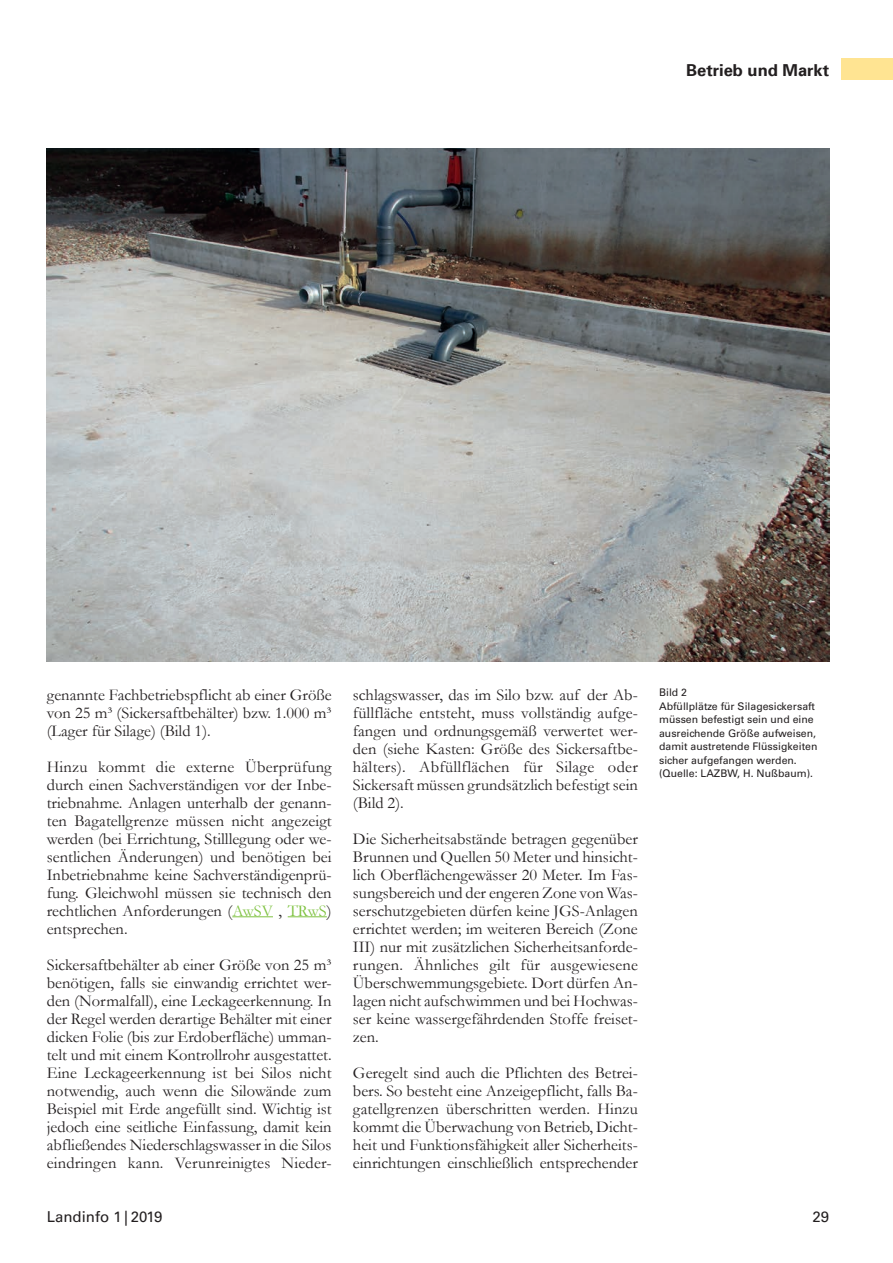
<style>
.page{position:relative;width:893px;height:1263px;background:#fff}
.page>*{position:absolute;margin:0;border:0;box-sizing:border-box;transform-origin:0 0}
.t1{font:16.5px/18px "Garamond";color:#231f20;text-align:justify}
.t2{font:700 16.5px "Univers 65";color:#231f20}
.t3{font:15px "Univers";color:#231f20}
.t4{font:10.5px/13.5px "Univers";color:#231f20}
.s1{color:#7fc241}
</style>
<div class="page">
<div style="left:842px;top:58px;width:51px;height:22px;background:#ffe492"></div>
<img style="left:47px;top:148px;width:782px;height:513px">
<hr style="left:232px;top:916px;width:41px;height:1px;background:#7fc241">
<hr style="left:288px;top:916px;width:39px;height:1px;background:#7fc241">
<p class="t2" style="left:686px;top:59px;width:145px">Betrieb und Markt</p>
<p class="t1" style="left:47px;top:685px;width:286px">genannte Fachbetriebspflicht ab einer Größe von 25 m³ (Sickersaftbehälter) bzw. 1.000 m³ (Lager für Silage) (Bild 1).</p>
<p class="t1" style="left:47px;top:757px;width:286px">Hinzu kommt die externe Überprüfung durch einen Sachverständigen vor der Inbe&shy;triebnahme. Anlagen unterhalb der genann&shy;ten Bagatellgrenze müssen nicht angezeigt werden (bei Errichtung, Stilllegung oder we&shy;sentlichen Änderungen) und benötigen bei Inbetriebnahme keine Sachverständigenprü&shy;fung. Gleichwohl müssen sie technisch den rechtlichen Anforderungen (<span class="s1">AwSV</span> , <span class="s1">TRwS</span>) entsprechen.</p>
<p class="t1" style="left:47px;top:955px;width:286px">Sickersaftbehälter ab einer Größe von 25 m³ benötigen, falls sie einwandig errichtet wer&shy;den (Normalfall), eine Leckageerkennung. In der Regel werden derartige Behälter mit einer dicken Folie (bis zur Erdoberfläche) umman&shy;telt und mit einem Kontrollrohr ausgestattet.<br>Eine Leckageerkennung ist bei Silos nicht notwendig, auch wenn die Silowände zum Beispiel mit Erde angefüllt sind. Wichtig ist jedoch eine seitliche Einfassung, damit kein abfließendes Niederschlagswasser in die Silos eindringen kann. Verunreinigtes Nieder-</p>
<p class="t3" style="left:47px;top:1207px;width:117px">Landinfo 1 | 2019</p>
<p class="t1" style="left:353px;top:685px;width:286px">schlagswasser, das im Silo bzw. auf der Ab&shy;füllfläche entsteht, muss vollständig aufge&shy;fangen und ordnungsgemäß verwertet wer&shy;den (siehe Kasten: Größe des Sickersaftbe&shy;hälters). Abfüllflächen für Silage oder Sickersaft müssen grundsätzlich befestigt sein (Bild 2).</p>
<p class="t1" style="left:353px;top:829px;width:286px">Die Sicherheitsabstände betragen gegenüber Brunnen und Quellen 50 Meter und hinsicht&shy;lich Oberflächengewässer 20 Meter. Im Fas&shy;sungsbereich und der engeren Zone von Was&shy;serschutzgebieten dürfen keine JGS-Anlagen errichtet werden; im weiteren Bereich (Zone III) nur mit zusätzlichen Sicherheitsanforde&shy;rungen. Ähnliches gilt für ausgewiesene Überschwemmungsgebiete. Dort dürfen An&shy;lagen nicht aufschwimmen und bei Hochwas&shy;ser keine wassergefährdenden Stoffe freiset&shy;zen.</p>
<p class="t1" style="left:353px;top:1063px;width:286px">Geregelt sind auch die Pflichten des Betrei&shy;bers. So besteht eine Anzeigepflicht, falls Ba&shy;gatellgrenzen überschritten werden. Hinzu kommt die Überwachung von Betrieb, Dicht&shy;heit und Funktionsfähigkeit aller Sicherheits&shy;einrichtungen einschließlich entsprechender</p>
<p class="t4" style="left:659px;top:686px;width:160px">Bild 2<br>Abfüllplätze für Silagesickersaft müssen befestigt sein und eine ausreichende Größe aufweisen, damit austretende Flüssigkeiten sicher aufgefangen werden. (Quelle: LAZBW, H. Nußbaum).</p>
<p class="t3" style="left:812px;top:1207px;width:18px">29</p>
</div>
